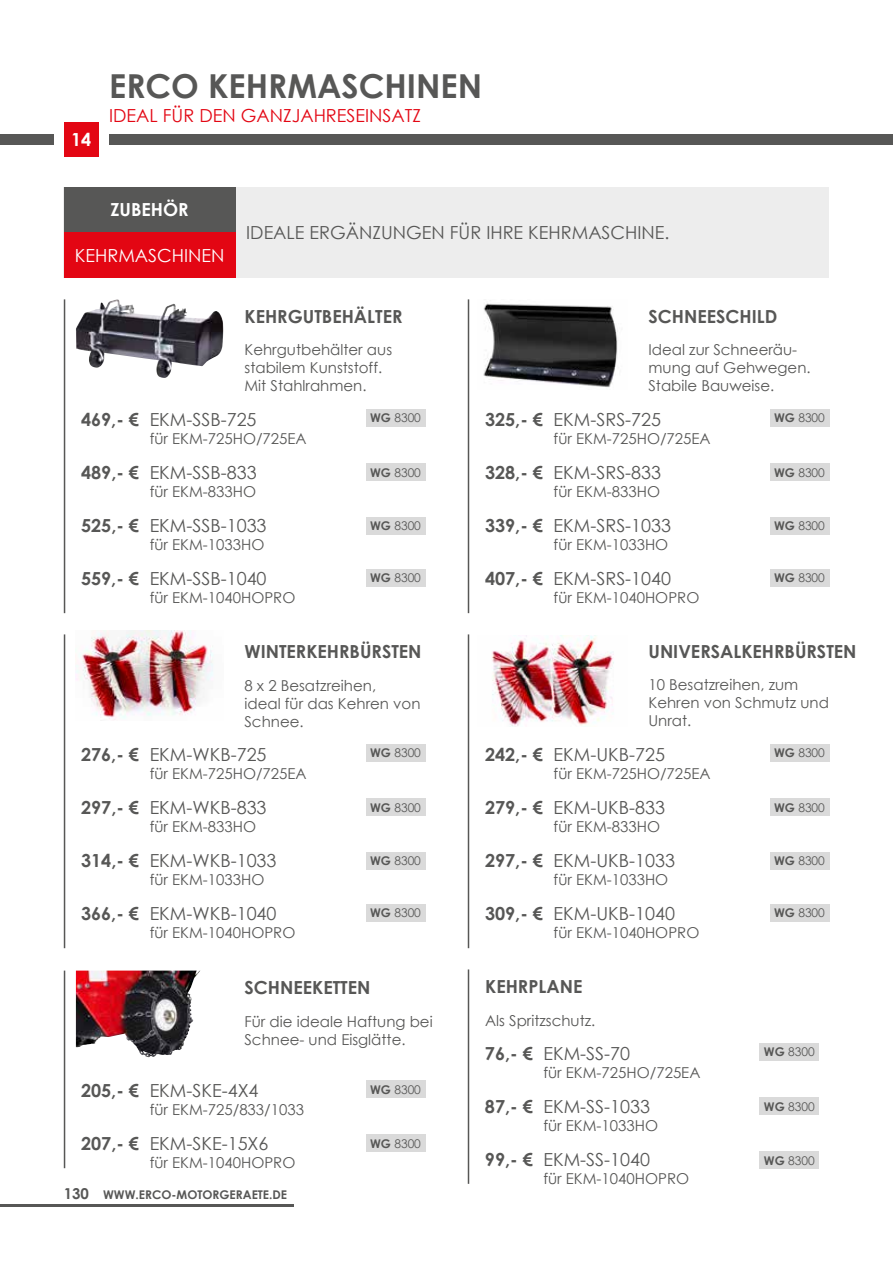
<style>
.page{position:relative;width:893px;height:1263px;background:#fff}
.page>*{position:absolute;margin:0;border:0;box-sizing:border-box;transform-origin:0 0}
.t1{font:700 33px "Century Gothic";color:#575756}
.t2{font:18px "Century Gothic";color:#575756}
.t3{font:700 18px "Century Gothic";color:#575756}
.t4{font:18px "Century Gothic";color:#e30613}
.t5{font:18px "Century Gothic";color:#fff}
.t6{font:700 18px "Century Gothic";color:#fff}
.t7{font:15px/18px "Century Gothic";color:#575756}
.t8{font:12px "Century Gothic";color:#575756}
.t9{font:700 12px "Century Gothic";color:#575756}
.s1{font-weight:700}
.s2{font-size:15px}
</style>
<div class="page">
<div style="left:109px;top:134px;width:784px;height:11px;background:#575756"></div>
<div style="left:0;top:134px;width:53px;height:11px;background:#575756"></div>
<div style="left:64px;top:122px;width:35px;height:35px;background:#e30613"></div>
<img style="left:76px;top:299px;width:147px;height:79px">
<img style="left:483px;top:303px;width:135px;height:85px">
<img style="left:76px;top:630px;width:138px;height:90px">
<img style="left:492px;top:636px;width:122px;height:90px">
<img style="left:76px;top:970px;width:123px;height:87px">
<hr style="left:64px;top:299px;width:1px;height:314px;background:#575756">
<hr style="left:64px;top:634px;width:1px;height:314px;background:#575756">
<hr style="left:64px;top:970px;width:1px;height:198px;background:#575756">
<hr style="left:468px;top:299px;width:1px;height:314px;background:#575756">
<hr style="left:468px;top:634px;width:1px;height:314px;background:#575756">
<hr style="left:468px;top:969px;width:1px;height:215px;background:#575756">
<div style="left:366px;top:409px;width:59px;height:18px;background:#dadada"></div>
<div style="left:366px;top:744px;width:59px;height:18px;background:#dadada"></div>
<div style="left:366px;top:1080px;width:59px;height:18px;background:#dadada"></div>
<div style="left:770px;top:409px;width:59px;height:18px;background:#dadada"></div>
<div style="left:770px;top:744px;width:59px;height:18px;background:#dadada"></div>
<div style="left:760px;top:1043px;width:59px;height:18px;background:#dadada"></div>
<div style="left:366px;top:463px;width:59px;height:18px;background:#dadada"></div>
<div style="left:366px;top:798px;width:59px;height:18px;background:#dadada"></div>
<div style="left:366px;top:1134px;width:59px;height:18px;background:#dadada"></div>
<div style="left:770px;top:463px;width:59px;height:18px;background:#dadada"></div>
<div style="left:770px;top:798px;width:59px;height:18px;background:#dadada"></div>
<div style="left:760px;top:1097px;width:59px;height:18px;background:#dadada"></div>
<div style="left:366px;top:517px;width:59px;height:18px;background:#dadada"></div>
<div style="left:366px;top:852px;width:59px;height:18px;background:#dadada"></div>
<div style="left:770px;top:517px;width:59px;height:18px;background:#dadada"></div>
<div style="left:770px;top:852px;width:59px;height:18px;background:#dadada"></div>
<div style="left:760px;top:1151px;width:59px;height:18px;background:#dadada"></div>
<div style="left:366px;top:569px;width:59px;height:17px;background:#dadada"></div>
<div style="left:366px;top:904px;width:59px;height:17px;background:#dadada"></div>
<div style="left:770px;top:569px;width:59px;height:17px;background:#dadada"></div>
<div style="left:770px;top:904px;width:59px;height:17px;background:#dadada"></div>
<hr style="left:0;top:1204px;width:294px;height:3px;background:#575756">
<div style="left:64px;top:187px;width:765px;height:91px;background:#ededed"></div>
<div style="left:64px;top:187px;width:172px;height:45px;background:#575756"></div>
<div style="left:64px;top:232px;width:172px;height:46px;background:#e30613"></div>
<p class="t6" style="left:71px;top:126px;width:22px">14</p>
<h1 class="t1" style="left:109px;top:61px;width:374px">ERCO KEHRMASCHINEN</h1>
<p class="t4" style="left:109px;top:103px;width:313px">IDEAL FÜR DEN GANZJAHRESEINSATZ</p>
<p class="t6" style="left:111px;top:196px;width:80px">ZUBEHÖR</p>
<p class="t5" style="left:75px;top:243px;width:151px">KEHRMASCHINEN</p>
<p class="t2" style="left:246px;top:220px;width:425px">IDEALE ERGÄNZUNGEN FÜR IHRE KEHRMASCHINE.</p>
<p class="t3" style="left:244px;top:303px;width:160px">KEHRGUTBEHÄLTER</p>
<p class="t7" style="left:244px;top:341px;width:149px">Kehrgutbehälter aus stabilem Kunststoff.<br>Mit Stahlrahmen.</p>
<p class="t3" style="left:648px;top:303px;width:130px">SCHNEESCHILD</p>
<p class="t7" style="left:648px;top:341px;width:164px">Ideal zur Schneeräu&shy;mung auf Gehwegen.<br>Stabile Bauweise.</p>
<p class="t3" style="left:81px;top:406px;width:59px">469,- €</p>
<p class="t2" style="left:150px;top:407px;width:108px">EKM-SSB-725</p>
<p class="t7" style="left:150px;top:430px;width:159px">für EKM-725HO/725EA</p>
<p class="t8" style="left:370px;top:410px;width:52px"><span class="s1">WG</span> 8300</p>
<p class="t3" style="left:485px;top:406px;width:59px">325,- €</p>
<p class="t2" style="left:554px;top:407px;width:109px">EKM-SRS-725</p>
<p class="t7" style="left:554px;top:430px;width:159px">für EKM-725HO/725EA</p>
<p class="t8" style="left:774px;top:410px;width:52px"><span class="s1">WG</span> 8300</p>
<p class="t3" style="left:81px;top:459px;width:59px">489,- €</p>
<p class="t2" style="left:150px;top:460px;width:108px">EKM-SSB-833</p>
<p class="t7" style="left:150px;top:482px;width:108px">für EKM-833HO</p>
<p class="t8" style="left:370px;top:464px;width:52px"><span class="s1">WG</span> 8300</p>
<p class="t3" style="left:485px;top:459px;width:59px">328,- €</p>
<p class="t2" style="left:554px;top:460px;width:109px">EKM-SRS-833</p>
<p class="t7" style="left:554px;top:482px;width:108px">für EKM-833HO</p>
<p class="t8" style="left:774px;top:464px;width:52px"><span class="s1">WG</span> 8300</p>
<p class="t3" style="left:81px;top:512px;width:59px">525,- €</p>
<p class="t2" style="left:150px;top:513px;width:118px">EKM-SSB-1033</p>
<p class="t7" style="left:150px;top:535px;width:116px">für EKM-1033HO</p>
<p class="t8" style="left:370px;top:518px;width:52px"><span class="s1">WG</span> 8300</p>
<p class="t3" style="left:485px;top:512px;width:59px">339,- €</p>
<p class="t2" style="left:554px;top:513px;width:119px">EKM-SRS-1033</p>
<p class="t7" style="left:554px;top:535px;width:116px">für EKM-1033HO</p>
<p class="t8" style="left:774px;top:518px;width:52px"><span class="s1">WG</span> 8300</p>
<p class="t3" style="left:81px;top:564px;width:59px">559,- €</p>
<p class="t2" style="left:150px;top:565px;width:118px">EKM-SSB-1040</p>
<p class="t7" style="left:150px;top:588px;width:147px">für EKM-1040HOPRO</p>
<p class="t8" style="left:370px;top:570px;width:52px"><span class="s1">WG</span> 8300</p>
<p class="t3" style="left:485px;top:564px;width:59px">407,- €</p>
<p class="t2" style="left:554px;top:565px;width:119px">EKM-SRS-1040</p>
<p class="t7" style="left:554px;top:588px;width:147px">für EKM-1040HOPRO</p>
<p class="t8" style="left:774px;top:570px;width:52px"><span class="s1">WG</span> 8300</p>
<p class="t3" style="left:244px;top:638px;width:179px">WINTERKEHRBÜRSTEN</p>
<p class="t3" style="left:648px;top:638px;width:210px">UNIVERSALKEHRBÜRSTEN</p>
<p class="t7" style="left:244px;top:676px;width:178px">8 x 2 Besatzreihen,<br>ideal für das Kehren von<br>Schnee.</p>
<p class="t7" style="left:648px;top:676px;width:182px">10 Besatzreihen, zum<br>Kehren von Schmutz und<br>Unrat.</p>
<p class="t3" style="left:81px;top:741px;width:59px">276,- €</p>
<p class="t2" style="left:150px;top:742px;width:118px">EKM-WKB-725</p>
<p class="t7" style="left:150px;top:765px;width:159px">für EKM-725HO/725EA</p>
<p class="t8" style="left:370px;top:745px;width:52px"><span class="s1">WG</span> 8300</p>
<p class="t3" style="left:485px;top:741px;width:59px">242,- €</p>
<p class="t2" style="left:554px;top:742px;width:113px">EKM-UKB-725</p>
<p class="t7" style="left:554px;top:765px;width:159px">für EKM-725HO/725EA</p>
<p class="t8" style="left:774px;top:745px;width:52px"><span class="s1">WG</span> 8300</p>
<p class="t3" style="left:81px;top:794px;width:59px">297,- €</p>
<p class="t2" style="left:150px;top:795px;width:118px">EKM-WKB-833</p>
<p class="t7" style="left:150px;top:817px;width:108px">für EKM-833HO</p>
<p class="t8" style="left:370px;top:799px;width:52px"><span class="s1">WG</span> 8300</p>
<p class="t3" style="left:485px;top:794px;width:59px">279,- €</p>
<p class="t2" style="left:554px;top:795px;width:113px">EKM-UKB-833</p>
<p class="t7" style="left:554px;top:817px;width:108px">für EKM-833HO</p>
<p class="t8" style="left:774px;top:799px;width:52px"><span class="s1">WG</span> 8300</p>
<p class="t3" style="left:81px;top:847px;width:59px">314,- €</p>
<p class="t2" style="left:150px;top:848px;width:128px">EKM-WKB-1033</p>
<p class="t7" style="left:150px;top:870px;width:116px">für EKM-1033HO</p>
<p class="t8" style="left:370px;top:853px;width:52px"><span class="s1">WG</span> 8300</p>
<p class="t3" style="left:485px;top:847px;width:59px">297,- €</p>
<p class="t2" style="left:554px;top:848px;width:123px">EKM-UKB-1033</p>
<p class="t7" style="left:554px;top:870px;width:116px">für EKM-1033HO</p>
<p class="t8" style="left:774px;top:853px;width:52px"><span class="s1">WG</span> 8300</p>
<p class="t3" style="left:81px;top:899px;width:59px">366,- €</p>
<p class="t2" style="left:150px;top:900px;width:128px">EKM-WKB-1040</p>
<p class="t7" style="left:150px;top:923px;width:147px">für EKM-1040HOPRO</p>
<p class="t8" style="left:370px;top:905px;width:52px"><span class="s1">WG</span> 8300</p>
<p class="t3" style="left:485px;top:899px;width:59px">309,- €</p>
<p class="t2" style="left:554px;top:900px;width:123px">EKM-UKB-1040</p>
<p class="t7" style="left:554px;top:923px;width:147px">für EKM-1040HOPRO</p>
<p class="t8" style="left:774px;top:905px;width:52px"><span class="s1">WG</span> 8300</p>
<p class="t3" style="left:244px;top:974px;width:127px">SCHNEEKETTEN</p>
<p class="t3" style="left:485px;top:973px;width:99px">KEHRPLANE</p>
<p class="t7" style="left:244px;top:1012px;width:190px">Für die ideale Haftung bei<br>Schnee- und Eisglätte.</p>
<p class="t7" style="left:485px;top:1011px;width:112px">Als Spritzschutz.</p>
<p class="t3" style="left:485px;top:1040px;width:49px">76,- €</p>
<p class="t2" style="left:543px;top:1041px;width:88px">EKM-SS-70</p>
<p class="t7" style="left:543px;top:1064px;width:159px">für EKM-725HO/725EA</p>
<p class="t8" style="left:764px;top:1044px;width:52px"><span class="s1">WG</span> 8300</p>
<p class="t3" style="left:81px;top:1077px;width:59px">205,- €</p>
<p class="t2" style="left:150px;top:1078px;width:110px">EKM-SKE-4X4</p>
<p class="t7" style="left:150px;top:1101px;width:156px">für EKM-725/833/1033</p>
<p class="t8" style="left:370px;top:1081px;width:52px"><span class="s1">WG</span> 8300</p>
<p class="t3" style="left:485px;top:1093px;width:49px">87,- €</p>
<p class="t2" style="left:543px;top:1094px;width:108px">EKM-SS-1033</p>
<p class="t7" style="left:543px;top:1116px;width:116px">für EKM-1033HO</p>
<p class="t8" style="left:764px;top:1098px;width:52px"><span class="s1">WG</span> 8300</p>
<p class="t3" style="left:81px;top:1130px;width:59px">207,- €</p>
<p class="t2" style="left:150px;top:1131px;width:120px">EKM-SKE-15X6</p>
<p class="t7" style="left:150px;top:1153px;width:147px">für EKM-1040HOPRO</p>
<p class="t8" style="left:370px;top:1135px;width:52px"><span class="s1">WG</span> 8300</p>
<p class="t3" style="left:485px;top:1146px;width:49px">99,- €</p>
<p class="t2" style="left:543px;top:1147px;width:108px">EKM-SS-1040</p>
<p class="t7" style="left:543px;top:1169px;width:147px">für EKM-1040HOPRO</p>
<p class="t8" style="left:764px;top:1152px;width:52px"><span class="s1">WG</span> 8300</p>
<p class="t9" style="left:64px;top:1186px;width:225px"><span class="s2">130</span> WWW.ERCO-MOTORGERAETE.DE</p>
</div>
